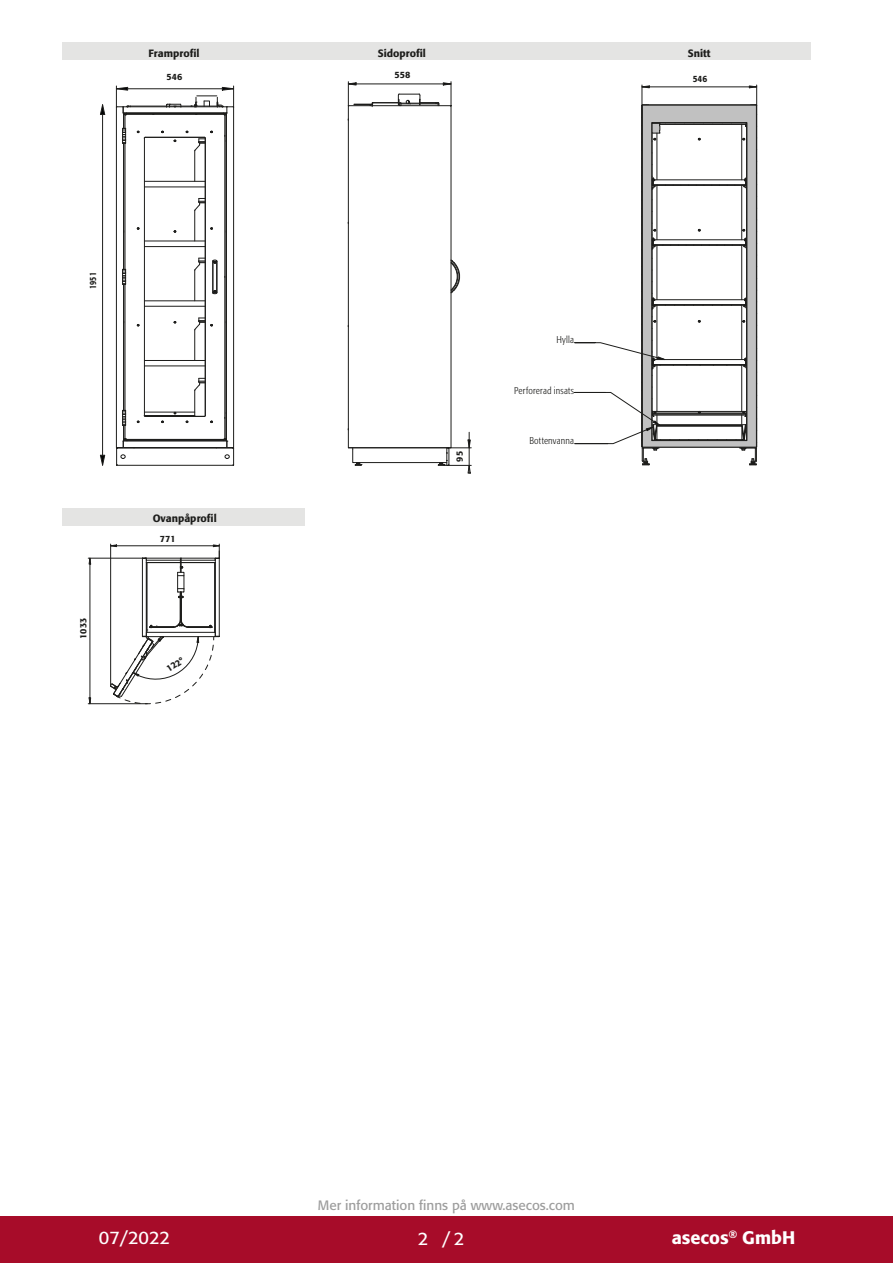
<style>
.page{position:relative;width:893px;height:1263px;background:#fff}
.page>*{position:absolute;margin:0;border:0;box-sizing:border-box;transform-origin:0 0}
.t1{font:500 18px "Formata Pro";color:#fff}
.t2{font:18px "Formata Pro";color:#fff}
.t3{font:13.5px "Formata Pro";color:#9d9d9d}
.t4{font:500 10.5px "Formata Pro";color:#1d1d1b}
.t5{font:300 condensed 9.75px "Formata Pro";letter-spacing:.02em;color:#1d1d1b}
.t6{font:500 9.15px "Formata Pro";color:#1d1d1b}
.t7{font:500 9px "Formata Pro";color:#1d1d1b}
.t8{font:500 9px "Formata Pro";color:#1d1d1b;scale:.8 1}
.t9{font:500 9px "Formata Pro";color:#1d1d1b;scale:.92 1}
</style>
<div class="page">
<div style="left:0;top:1216px;width:893px;height:47px;background:#a70c29"></div>
<div style="left:63px;top:43px;width:748px;height:17px;background:#e4e4e3"></div>
<svg style="left:450px;top:259px;width:11px;height:34px"></svg>
<hr style="left:451px;top:106px;width:1px;height:342px;background:#1d1d1b">
<hr style="left:348px;top:106px;width:1px;height:342px;background:#1d1d1b">
<svg style="left:348px;top:428px;width:123px;height:45px"></svg>
<svg style="left:347px;top:82px;width:105px;height:25px"></svg>
<hr style="left:130px;top:106px;width:44px;height:1px;background:#1d1d1b">
<div style="left:123px;top:441px;width:104px;height:7px;border:1px solid #1d1d1b"></div>
<hr style="left:124px;top:441px;width:102px;height:1px;background:#1d1d1b">
<hr style="left:123px;top:107px;width:104px;height:1px;background:#1d1d1b">
<hr style="left:124px;top:113px;width:102px;height:1px;background:#1d1d1b">
<hr style="left:124px;top:440px;width:102px;height:1px;background:#1d1d1b">
<hr style="left:125px;top:439px;width:99px;height:1px;background:#1d1d1b">
<hr style="left:125px;top:114px;width:99px;height:1px;background:#1d1d1b">
<hr style="left:144px;top:412px;width:51px;height:1px;background:#1d1d1b">
<hr style="left:144px;top:415px;width:51px;height:1px;background:#1d1d1b">
<hr style="left:144px;top:360px;width:61px;height:1px;background:#1d1d1b">
<hr style="left:144px;top:366px;width:61px;height:1px;background:#1d1d1b">
<hr style="left:144px;top:301px;width:61px;height:1px;background:#1d1d1b">
<hr style="left:144px;top:306px;width:61px;height:1px;background:#1d1d1b">
<hr style="left:144px;top:241px;width:61px;height:1px;background:#1d1d1b">
<hr style="left:144px;top:246px;width:61px;height:1px;background:#1d1d1b">
<hr style="left:144px;top:181px;width:61px;height:1px;background:#1d1d1b">
<hr style="left:144px;top:187px;width:61px;height:1px;background:#1d1d1b">
<hr style="left:145px;top:416px;width:60px;height:1px;background:#1d1d1b">
<hr style="left:145px;top:137px;width:60px;height:1px;background:#1d1d1b">
<hr style="left:128px;top:89px;width:94px;height:1px;background:#1d1d1b">
<svg style="left:115px;top:86px;width:31px;height:380px"></svg>
<svg style="left:100px;top:104px;width:5px;height:11px"></svg>
<svg style="left:100px;top:455px;width:5px;height:11px"></svg>
<hr style="left:102px;top:114px;width:1px;height:341px;background:#1d1d1b">
<svg style="left:161px;top:86px;width:74px;height:380px"></svg>
<svg style="left:574px;top:85px;width:184px;height:381px"></svg>
<div style="left:63px;top:508px;width:242px;height:17px;background:#e4e4e3"></div>
<svg style="left:89px;top:557px;width:2px;height:8px"></svg>
<svg style="left:89px;top:697px;width:2px;height:8px"></svg>
<hr style="left:90px;top:564px;width:1px;height:134px;background:#1d1d1b">
<hr style="left:88px;top:558px;width:55px;height:1px;background:#1d1d1b">
<hr style="left:88px;top:703px;width:59px;height:1px;background:#1d1d1b">
<svg style="left:108px;top:544px;width:112px;height:160px"></svg>
<hr style="left:110px;top:544px;width:1px;height:142px;background:#1d1d1b">
<p class="t4" style="left:149px;top:46px;width:52px">Framprofil</p>
<p class="t4" style="left:378px;top:46px;width:50px">Sidoprofil</p>
<p class="t4" style="left:688px;top:46px;width:24px">Snitt</p>
<p class="t6" style="left:395px;top:69px;width:17px">558</p>
<p class="t7" style="left:166px;top:71px;width:17px">546</p>
<p class="t9" style="left:693px;top:73px;width:17px">546</p>
<p class="t8" style="left:87px;top:289px;width:22px;rotate:-90deg">1951</p>
<p class="t7" style="left:77px;top:639px;width:22px;rotate:-90deg">1033</p>
<p class="t4" style="left:153px;top:511px;width:66px">Ovanpåprofil</p>
<p class="t7" style="left:160px;top:533px;width:17px">771</p>
<p class="t7" style="left:164px;top:665px;width:20px;rotate:-34deg">122°</p>
<p class="t6" style="left:453px;top:462px;width:12px;rotate:-90deg">95</p>
<p class="t5" style="left:556px;top:333px;width:19px">Hylla</p>
<p class="t5" style="left:514px;top:385px;width:61px">Perforerad insats</p>
<p class="t5" style="left:529px;top:434px;width:46px">Bottenvanna</p>
<p class="t3" style="left:318px;top:1196px;width:259px">Mer information finns på www.asecos.com</p>
<h1 class="t2" style="left:99px;top:1225px;width:73px">07/2022</h1>
<h1 class="t2" style="left:418px;top:1227px;width:48px">2 /2</h1>
<h1 class="t1" style="left:672px;top:1225px;width:125px">asecos<sup>®</sup> GmbH</h1>
</div>
